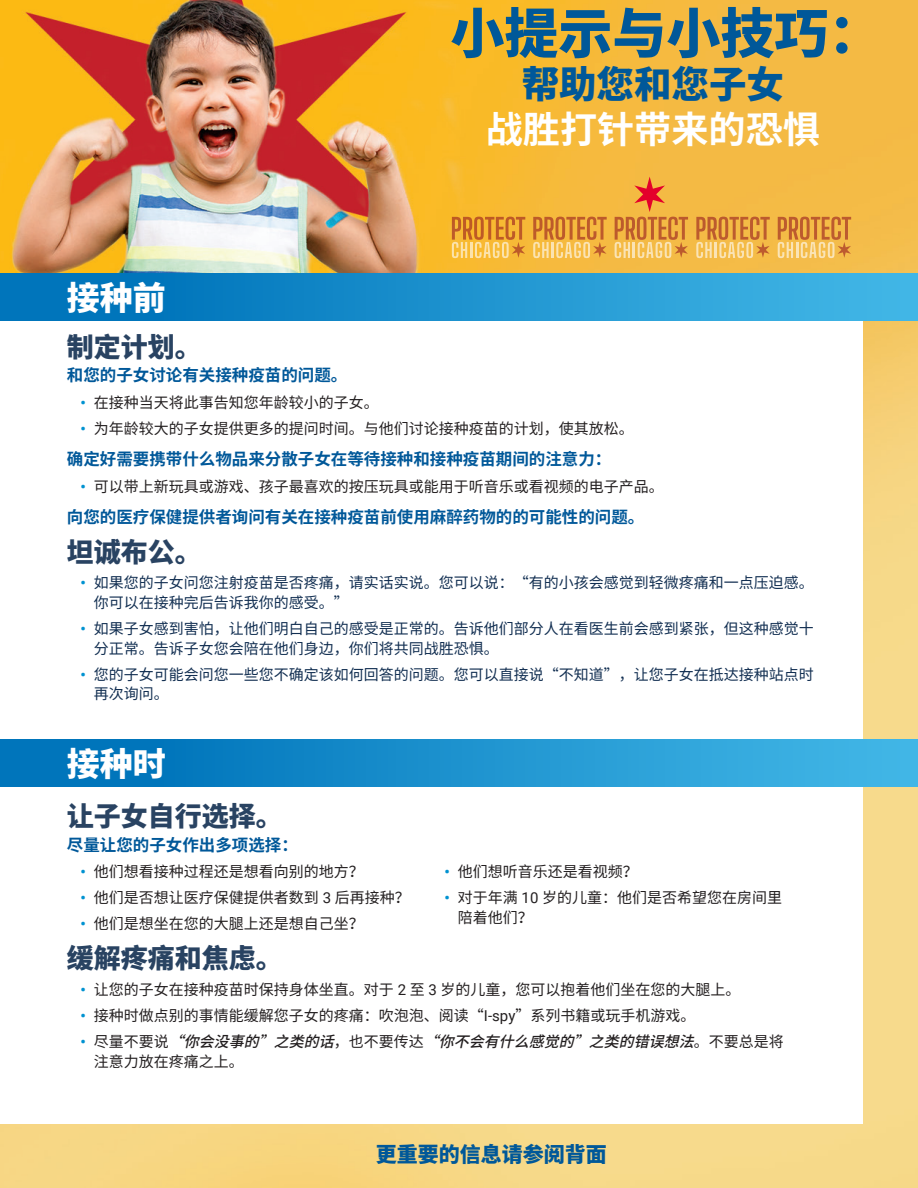
<style>
.page{position:relative;width:918px;height:1188px;background:#fff}
.page>*{position:absolute;margin:0;border:0;box-sizing:border-box;transform-origin:0 0}
.t1{font:800 54px "Source Han Sans CN";color:#005899}
.t2{font:800 37.5px "Source Han Sans CN";color:#005899}
.t3{font:700 37.2px "Source Han Sans CN";color:#fff}
.t4{font:800 33px "Source Han Sans CN";color:#fff}
.Big_blue_head{font:800 27px "Source Han Sans CN";color:#294362}
.t5{font:800 21px "Source Han Sans CN";color:#005899}
.Smaller_blue_copy{font:700 16.5px "Source Han Sans CN";color:#005899}
.t6{font:15px/19.5px "Source Han Sans CN";color:#231f20}
.t7{font:15px/19.5px "Source Han Sans CN";color:#112e51}
.t8{font:italic 500 15px/19.5px "Source Han Sans CN";color:#231f20}
.s1{font-family:"Roboto";font-weight:700;color:#0092d1}
.s2{font-family:"Roboto"}
.s3{font-family:"Roboto";font-weight:700;font-style:normal;color:#0092d1}
.s4{font-weight:400;font-style:normal}
</style>
<div class="page">
<img style="left:0;top:0;width:918px;height:1188px">
<div style="left:0;top:286px;width:863px;height:837px;background:#fff"></div>
<div style="left:0;top:273px;width:918px;height:48px;background:linear-gradient(to right,#006cb5,#43b8e7)"></div>
<div style="left:0;top:739px;width:918px;height:48px;background:linear-gradient(to right,#006cb5,#43b8e7)"></div>
<svg style="left:452px;top:217px;width:73px;height:41px"></svg>
<svg style="left:533px;top:217px;width:74px;height:41px"></svg>
<svg style="left:696px;top:217px;width:74px;height:41px"></svg>
<svg style="left:778px;top:217px;width:73px;height:41px"></svg>
<svg style="left:615px;top:177px;width:73px;height:81px"></svg>
<p class="t4" style="left:67px;top:279px;width:100px">接种前</p>
<p class="t1" style="left:450px;top:3px;width:433px">小提示与小技巧：</p>
<p class="t2" style="left:522px;top:63px;width:264px">帮助您和您子女</p>
<p class="t3" style="left:486px;top:108px;width:336px">战胜打针带来的恐惧</p>
<p class="Big_blue_head" style="left:67px;top:331px;width:136px">制定计划。</p>
<p class="Smaller_blue_copy" style="left:67px;top:366px;width:282px">和您的子女讨论有关接种疫苗的问题。</p>
<p class="t6" style="left:80px;top:393px;width:300px"><span class="s1">•</span> 在接种当天将此事告知您年龄较小的子女。</p>
<p class="t6" style="left:80px;top:419px;width:555px"><span class="s1">•</span> 为年龄较大的子女提供更多的提问时间。与他们讨论接种疫苗的计划，使其放松。</p>
<p class="Smaller_blue_copy" style="left:67px;top:450px;width:546px">确定好需要携带什么物品来分散子女在等待接种和接种疫苗期间的注意力：</p>
<p class="t6" style="left:80px;top:477px;width:585px"><span class="s1">•</span> 可以带上新玩具或游戏、孩子最喜欢的按压玩具或能用于听音乐或看视频的电子产品。</p>
<p class="Smaller_blue_copy" style="left:67px;top:508px;width:579px">向您的医疗保健提供者询问有关在接种疫苗前使用麻醉药物的的可能性的问题。</p>
<p class="Big_blue_head" style="left:67px;top:537px;width:136px">坦诚布公。</p>
<p class="t7" style="left:94px;top:573px;width:722px;text-indent:-14px"><span class="s1">•</span> 如果您的子女问您注射疫苗是否疼痛，请实话实说。您可以说：“有的小孩会感觉到轻微疼痛和一点压迫感。你可以在接种完后告诉我你的感受。”</p>
<p class="t7" style="left:94px;top:619px;width:722px;text-indent:-14px"><span class="s1">•</span> 如果子女感到害怕，让他们明白自己的感受是正常的。告诉他们部分人在看医生前会感到紧张，但这种感觉十分正常。告诉子女您会陪在他们身边，你们将共同战胜恐惧。</p>
<p class="t7" style="left:94px;top:665px;width:722px;text-indent:-14px"><span class="s1">•</span> 您的子女可能会问您一些您不确定该如何回答的问题。您可以直接说“不知道”，让您子女在抵达接种站点时再次询问。</p>
<p class="t4" style="left:67px;top:745px;width:100px">接种时</p>
<p class="Big_blue_head" style="left:67px;top:801px;width:217px">让子女自行选择。</p>
<p class="Smaller_blue_copy" style="left:67px;top:835px;width:232px">尽量让您的子女作出多项选择：</p>
<p class="t6" style="left:80px;top:862px;width:285px"><span class="s1">•</span> 他们想看接种过程还是想看向别的地方？</p>
<p class="t6" style="left:80px;top:888px;width:331px"><span class="s1">•</span> 他们是否想让医疗保健提供者数到 <span class="s2">3</span> 后再接种？</p>
<p class="t6" style="left:80px;top:914px;width:285px"><span class="s1">•</span> 他们是想坐在您的大腿上还是想自己坐？</p>
<p class="t6" style="left:444px;top:862px;width:195px"><span class="s1">•</span> 他们想听音乐还是看视频？</p>
<p class="t6" style="left:458px;top:888px;width:326px;text-indent:-14px"><span class="s1">•</span> 对于年满 <span class="s2">10</span> 岁的儿童：他们是否希望您在房间里陪着他们？</p>
<p class="Big_blue_head" style="left:67px;top:943px;width:217px">缓解疼痛和焦虑。</p>
<p class="t6" style="left:80px;top:980px;width:662px"><span class="s1">•</span> 让您的子女在接种疫苗时保持身体坐直。对于 <span class="s2">2</span> 至 <span class="s2">3</span> 岁的儿童，您可以抱着他们坐在您的大腿上。</p>
<p class="t6" style="left:80px;top:1006px;width:616px"><span class="s1">•</span> 接种时做点别的事情能缓解您子女的疼痛：吹泡泡、阅读“<span class="s2">I-spy</span>”系列书籍或玩手机游戏。</p>
<p class="t8" style="left:94px;top:1032px;width:692px;text-indent:-14px"><span class="s3">•</span> <span class="s4">尽量不要说</span> “你会没事的”之类的话<span class="s4">，也不要传达</span> “你不会有什么感觉的”之类的错误想法<span class="s4">。不要总是将注意力放在疼痛之上。</span></p>
<p class="t5" style="left:376px;top:1143px;width:232px">更重要的信息请参阅背面</p>
</div>
